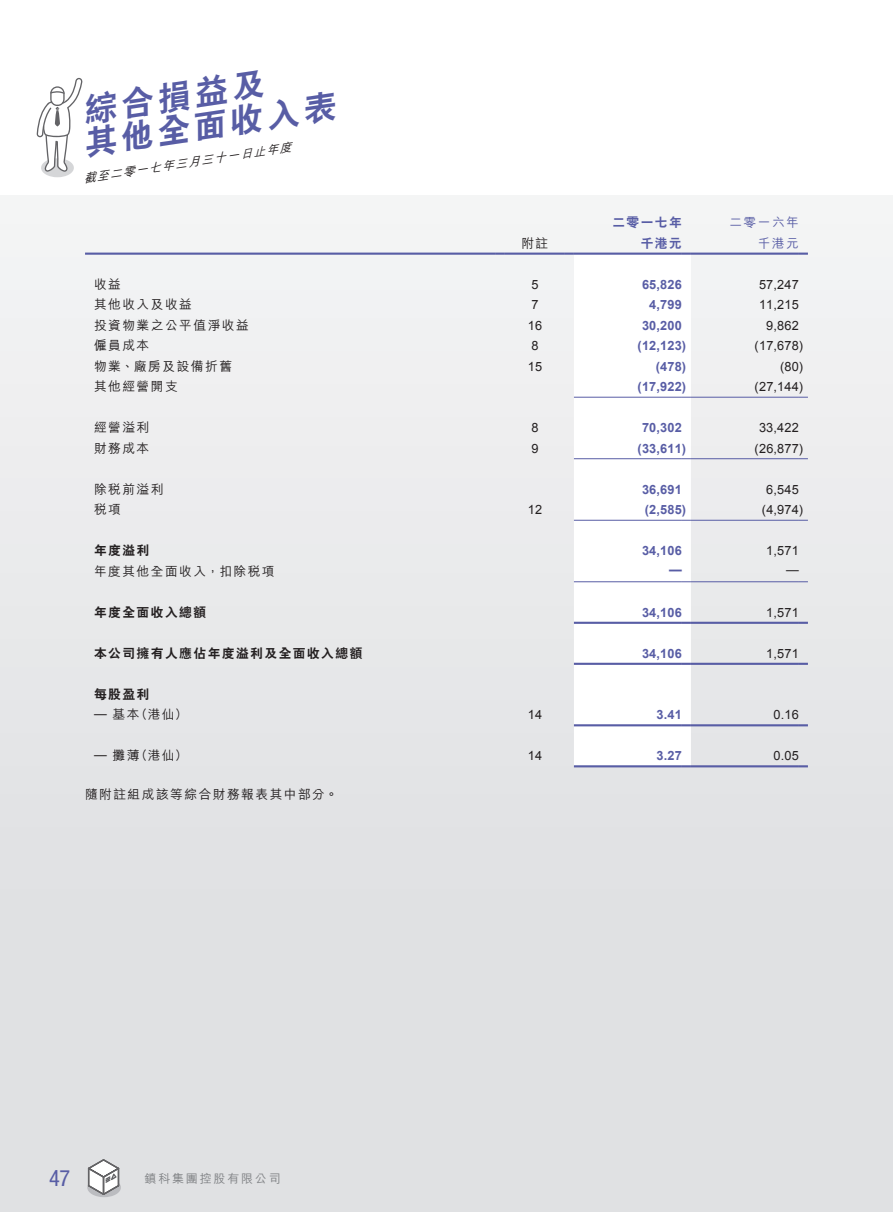
<style>
.page{position:relative;width:893px;height:1212px;background:#fff}
.page>*{position:absolute;margin:0;border:0;box-sizing:border-box;transform-origin:0 0}
.t1{font:800 33px/32.7px "C Hei 2 HK";color:#585da5}
.t2{font:condensed 22.5px "Helvetica Neue LT Std";color:#585da5}
._31_table_tab_6pt{font:12.75px "Arial";letter-spacing:.015em;color:#231f20}
._31_table_tab_6pt-2{font:700 12.75px "Arial";letter-spacing:.015em;color:#585da5}
._15_Table_Stub{font:500 12.75px "M Hei HK";letter-spacing:.115em;color:#231f20}
._15_Table_Stub-2{font:800 12.75px "C Hei 2 HK";letter-spacing:.115em;color:#231f20}
._31_table_tab_6pt-3{font:500 12.75px "M Hei HK";letter-spacing:.115em;color:#231f20}
._31_table_tab_6pt-4{font:500 12.75px "M Hei HK";letter-spacing:.115em;color:#585da5}
._31_table_tab_6pt-5{font:800 12.75px "C Hei 2 HK";letter-spacing:.115em;color:#585da5}
._15_Table_Stub-3{font:12.75px "Arial";color:#231f20}
.t3{font:italic 500 12px "M Hei HK";color:#231f20}
.t4{font:500 12px "M Hei HK";letter-spacing:.15em;color:#808285}
</style>
<div class="page">
<div style="left:0;top:196px;width:893px;height:1016px;background:linear-gradient(to right,#e7e8e9,#e5e6e8)"></div>
<svg style="left:86px;top:1159px;width:37px;height:38px"></svg>
<svg style="left:37px;top:78px;width:45px;height:99px"></svg>
<svg style="left:574px;top:255px;width:117px;height:510px"></svg>
<hr style="left:85px;top:253px;width:411px;height:2px;background:#585da5">
<svg style="left:496px;top:253px;width:9px;height:2px"></svg>
<hr style="left:505px;top:253px;width:60px;height:2px;background:#585da5">
<svg style="left:565px;top:253px;width:9px;height:2px"></svg>
<hr style="left:574px;top:253px;width:108px;height:2px;background:#585da5">
<svg style="left:682px;top:253px;width:9px;height:2px"></svg>
<hr style="left:691px;top:253px;width:108px;height:2px;background:#585da5">
<svg style="left:799px;top:253px;width:9px;height:2px"></svg>
<hr style="left:574px;top:622px;width:108px;height:2px;background:#585da5">
<svg style="left:682px;top:622px;width:9px;height:2px"></svg>
<hr style="left:691px;top:622px;width:108px;height:2px;background:#585da5">
<svg style="left:799px;top:622px;width:9px;height:2px"></svg>
<hr style="left:574px;top:663px;width:108px;height:2px;background:#585da5">
<svg style="left:682px;top:663px;width:9px;height:2px"></svg>
<hr style="left:691px;top:663px;width:108px;height:2px;background:#585da5">
<svg style="left:799px;top:663px;width:9px;height:2px"></svg>
<hr style="left:574px;top:724px;width:108px;height:2px;background:#585da5">
<svg style="left:682px;top:724px;width:9px;height:2px"></svg>
<hr style="left:691px;top:724px;width:108px;height:2px;background:#585da5">
<svg style="left:799px;top:724px;width:9px;height:2px"></svg>
<hr style="left:574px;top:765px;width:108px;height:2px;background:#585da5">
<svg style="left:682px;top:765px;width:9px;height:2px"></svg>
<hr style="left:691px;top:765px;width:108px;height:2px;background:#585da5">
<svg style="left:799px;top:765px;width:9px;height:2px"></svg>
<hr style="left:574px;top:397px;width:108px;height:1px;background:#585da5">
<hr style="left:691px;top:397px;width:108px;height:1px;background:#585da5">
<hr style="left:574px;top:458px;width:108px;height:1px;background:#585da5">
<hr style="left:691px;top:458px;width:108px;height:1px;background:#585da5">
<hr style="left:574px;top:520px;width:108px;height:1px;background:#585da5">
<hr style="left:691px;top:520px;width:108px;height:1px;background:#585da5">
<hr style="left:574px;top:581px;width:108px;height:1px;background:#585da5">
<hr style="left:691px;top:581px;width:108px;height:1px;background:#585da5">
<h1 class="t1" style="left:76px;top:95px;width:256px;rotate:-8deg">綜合損益及<br>其他全面收入表</h1>
<p class="t3" style="left:82px;top:169px;width:211px;rotate:-8deg">截至二零一七年三月三十一日止年度</p>
<p class="_15_Table_Stub" style="left:94px;top:275px;width:28px">收益</p>
<p class="_15_Table_Stub" style="left:94px;top:295px;width:99px">其他收入及收益</p>
<p class="_15_Table_Stub" style="left:94px;top:316px;width:156px">投資物業之公平值淨收益</p>
<p class="_15_Table_Stub" style="left:94px;top:336px;width:57px">僱員成本</p>
<p class="_15_Table_Stub" style="left:94px;top:357px;width:140px">物業、廠房及設備折舊</p>
<p class="_15_Table_Stub" style="left:94px;top:377px;width:85px">其他經營開支</p>
<p class="_15_Table_Stub" style="left:94px;top:418px;width:57px">經營溢利</p>
<p class="_15_Table_Stub" style="left:94px;top:439px;width:57px">財務成本</p>
<p class="_15_Table_Stub" style="left:94px;top:480px;width:71px">除稅前溢利</p>
<p class="_15_Table_Stub" style="left:94px;top:500px;width:28px">稅項</p>
<p class="_15_Table_Stub-2" style="left:94px;top:542px;width:57px">年度溢利</p>
<p class="_15_Table_Stub" style="left:94px;top:562px;width:182px">年度其他全面收入，扣除稅項</p>
<p class="_15_Table_Stub-2" style="left:94px;top:603px;width:114px">年度全面收入總額</p>
<p class="_15_Table_Stub-2" style="left:94px;top:644px;width:270px">本公司擁有人應佔年度溢利及全面收入總額</p>
<p class="_15_Table_Stub-2" style="left:94px;top:685px;width:57px">每股盈利</p>
<p class="_15_Table_Stub" style="left:112px;top:705px;width:28px">基本</p>
<p class="_15_Table_Stub" style="left:135px;top:705px;width:54px">（港仙(</p>
<p class="_15_Table_Stub-3" style="left:94px;top:705px;width:14px">—</p>
<p class="_15_Table_Stub" style="left:135px;top:746px;width:54px">（港仙(</p>
<p class="_15_Table_Stub" style="left:112px;top:746px;width:28px">攤薄</p>
<p class="_15_Table_Stub-3" style="left:94px;top:746px;width:14px">—</p>
<p class="_31_table_tab_6pt-3" style="left:85px;top:785px;width:254px">隨附註組成該等綜合財務報表其中部分。</p>
<p class="t2" style="left:49px;top:1164px;width:22px">47</p>
<p class="t4" style="left:145px;top:1169px;width:138px">鎮科集團控股有限公司</p>
<p class="_31_table_tab_6pt-5" style="left:612px;top:214px;width:71px">二零一七年</p>
<p class="_31_table_tab_6pt-4" style="left:729px;top:213px;width:71px">二零一六年</p>
<p class="_31_table_tab_6pt-3" style="left:521px;top:234px;width:28px">附註</p>
<p class="_31_table_tab_6pt-5" style="left:641px;top:234px;width:43px">千港元</p>
<p class="_31_table_tab_6pt-4" style="left:758px;top:234px;width:43px">千港元</p>
<p class="_31_table_tab_6pt" style="left:531px;top:276px;width:9px">5</p>
<p class="_31_table_tab_6pt-2" style="left:642px;top:276px;width:41px">65,826</p>
<p class="_31_table_tab_6pt" style="left:759px;top:276px;width:41px">57,247</p>
<p class="_31_table_tab_6pt" style="left:531px;top:296px;width:9px">7</p>
<p class="_31_table_tab_6pt-2" style="left:649px;top:296px;width:34px">4,799</p>
<p class="_31_table_tab_6pt" style="left:759px;top:296px;width:41px">11,215</p>
<p class="_31_table_tab_6pt" style="left:528px;top:317px;width:16px">16</p>
<p class="_31_table_tab_6pt-2" style="left:642px;top:317px;width:41px">30,200</p>
<p class="_31_table_tab_6pt" style="left:766px;top:317px;width:34px">9,862</p>
<p class="_31_table_tab_6pt" style="left:531px;top:337px;width:9px">8</p>
<p class="_31_table_tab_6pt-2" style="left:638px;top:337px;width:50px">)12,123(</p>
<p class="_31_table_tab_6pt" style="left:755px;top:337px;width:50px">)17,678(</p>
<p class="_31_table_tab_6pt" style="left:528px;top:358px;width:16px">15</p>
<p class="_31_table_tab_6pt-2" style="left:656px;top:358px;width:32px">)478(</p>
<p class="_31_table_tab_6pt" style="left:780px;top:358px;width:25px">)80(</p>
<p class="_31_table_tab_6pt-2" style="left:638px;top:378px;width:50px">)17,922(</p>
<p class="_31_table_tab_6pt" style="left:755px;top:378px;width:50px">)27,144(</p>
<p class="_31_table_tab_6pt" style="left:531px;top:419px;width:9px">8</p>
<p class="_31_table_tab_6pt-2" style="left:642px;top:419px;width:41px">70,302</p>
<p class="_31_table_tab_6pt" style="left:759px;top:419px;width:41px">33,422</p>
<p class="_31_table_tab_6pt" style="left:531px;top:440px;width:9px">9</p>
<p class="_31_table_tab_6pt-2" style="left:638px;top:440px;width:50px">)33,611(</p>
<p class="_31_table_tab_6pt" style="left:755px;top:440px;width:50px">)26,877(</p>
<p class="_31_table_tab_6pt-2" style="left:642px;top:481px;width:41px">36,691</p>
<p class="_31_table_tab_6pt" style="left:766px;top:481px;width:34px">6,545</p>
<p class="_31_table_tab_6pt" style="left:528px;top:501px;width:16px">12</p>
<p class="_31_table_tab_6pt-2" style="left:645px;top:501px;width:43px">)2,585(</p>
<p class="_31_table_tab_6pt" style="left:762px;top:501px;width:43px">)4,974(</p>
<p class="_31_table_tab_6pt-2" style="left:642px;top:542px;width:41px">34,106</p>
<p class="_31_table_tab_6pt" style="left:766px;top:542px;width:34px">1,571</p>
<p class="_31_table_tab_6pt-2" style="left:669px;top:561px;width:14px">—</p>
<p class="_31_table_tab_6pt" style="left:786px;top:561px;width:14px">—</p>
<p class="_31_table_tab_6pt-2" style="left:642px;top:604px;width:41px">34,106</p>
<p class="_31_table_tab_6pt" style="left:766px;top:604px;width:34px">1,571</p>
<p class="_31_table_tab_6pt-2" style="left:642px;top:645px;width:41px">34,106</p>
<p class="_31_table_tab_6pt" style="left:766px;top:645px;width:34px">1,571</p>
<p class="_31_table_tab_6pt" style="left:528px;top:706px;width:16px">14</p>
<p class="_31_table_tab_6pt-2" style="left:657px;top:706px;width:27px">3.41</p>
<p class="_31_table_tab_6pt" style="left:774px;top:706px;width:27px">0.16</p>
<p class="_31_table_tab_6pt" style="left:528px;top:747px;width:16px">14</p>
<p class="_31_table_tab_6pt-2" style="left:657px;top:747px;width:27px">3.27</p>
<p class="_31_table_tab_6pt" style="left:774px;top:747px;width:27px">0.05</p>
</div>
